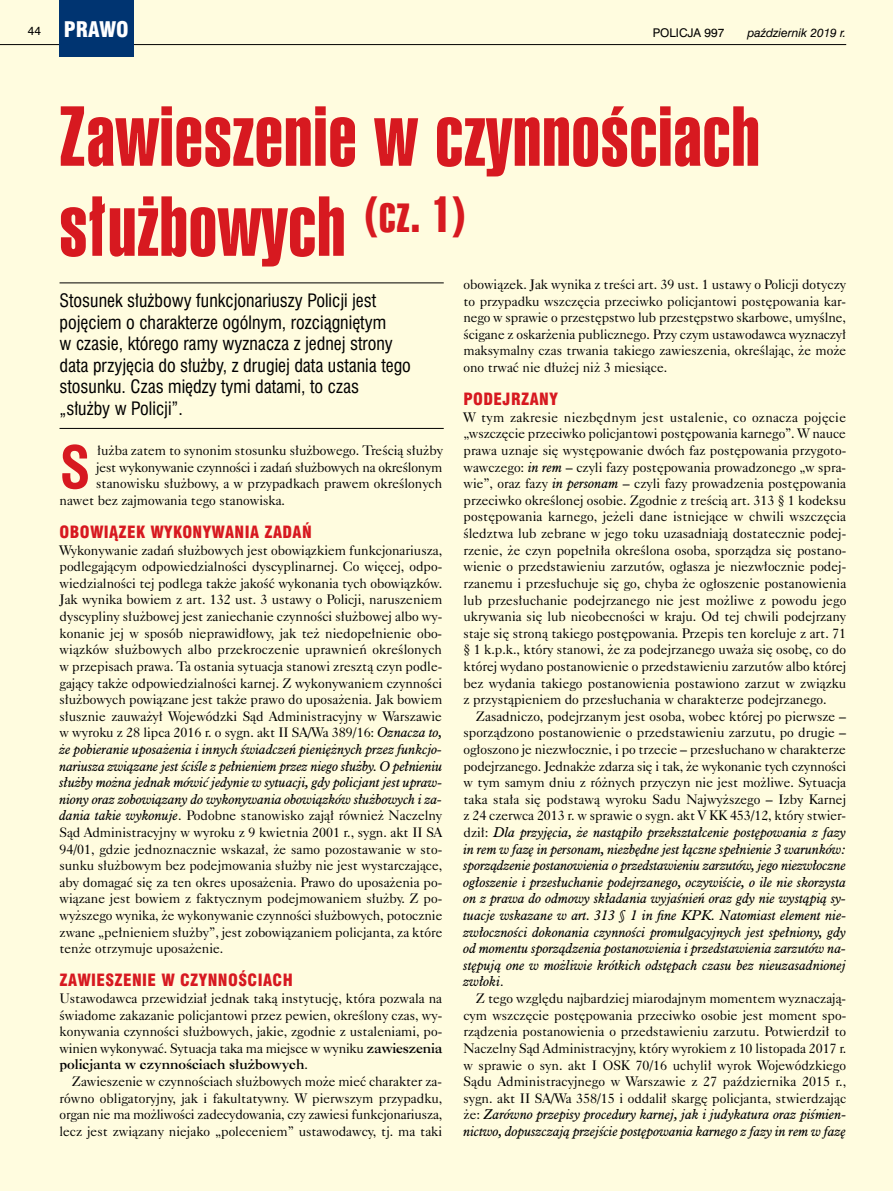
<style>
.page{position:relative;width:893px;height:1191px;background:#fffcdf}
.page>*{position:absolute;margin:0;border:0;box-sizing:border-box;transform-origin:0 0}
.t1{font:82.5px/90px "Swis 911 X Cm EU";letter-spacing:.015em;color:#d71920}
.t2{font:700 57px "Swis 721 Cn EU";color:#d71920}
.t3{font:21px "Swis 721 Blk Cn EU";color:#fff}
.t4{font:18px/21.6px "Swis 721 Cn EU";color:#000}
.t5{font:16.5px "Swis 721 Blk Cn EU";letter-spacing:.025em;color:#d71920}
.t6{font:13.8px/16.6px "Caslon 540 EU";color:#000;text-align:justify}
.t7{font:italic 13.8px/16.6px "Aldine 721 EU";letter-spacing:-.005em;color:#000;text-align:justify}
.t8{font:13.8px "Caslon Bd EU";color:#000}
.t9{font:12px "Swis 721 EU Italic";color:#000}
.t10{font:12px "Swis 721 EU Normal";color:#000}
.s1{font-family:"Swis 721 EU Normal";font-size:12px;color:#000}
.s2{font-family:"Aldine 721 EU";font-style:italic}
.s3{font-family:"Caslon 540 EU";font-style:normal}
.s4{font-family:"Caslon Bd EU"}
.s5{font-family:"Caslon 540 EU"}
</style>
<div class="page">
<hr style="left:0;top:44px;width:846px;height:1px;background:#000">
<div style="left:60px;top:0;width:74px;height:57px;background:#003471"></div>
<hr style="left:60px;top:283px;width:384px;height:1px;background:#000">
<hr style="left:60px;top:428px;width:384px;height:1px;background:#000">
<h3 class="t3" style="left:28px;top:16px;width:102px"><span class="s1">44</span> PRAWO</h3>
<p class="t10" style="left:653px;top:25px;width:73px">POLICJA 997</p>
<p class="t9" style="left:747px;top:25px;width:100px">październik 2019 r.</p>
<h1 class="t1" style="left:60px;top:96px;width:702px">Zawieszenie w czynnościach służbowych <sup>(cz.</sup> <sup>1)</sup></h1>
<p class="t6" style="left:463px;top:276px;width:384px">obowiązek. Jak wynika z treści art. 39 ust. 1 ustawy o Policji dotyczy to przypadku wszczęcia przeciwko policjantowi postępowania kar&shy;nego w sprawie o przestępstwo lub przestępstwo skarbowe, umyślne, ścigane z oskarżenia publicznego. Przy czym ustawodawca wyznaczył maksymalny czas trwania takiego zawieszenia, określając, że może ono trwać nie dłużej niż 3 miesiące.</p>
<p class="t5" style="left:463px;top:389px;width:96px">PODEJRZANY</p>
<p class="t6" style="left:463px;top:409px;width:384px">W tym zakresie niezbędnym jest ustalenie, co oznacza pojęcie „wszczęcie przeciwko policjantowi postępowania karnego”. W nauce prawa uznaje się występowanie dwóch faz postępowania przygoto&shy;wawczego: <span class="s2">in rem</span> – czyli fazy postępowania prowadzonego „w spra&shy;wie”, oraz fazy <span class="s2">in personam</span> – czyli fazy prowadzenia postępowania przeciwko określonej osobie. Zgodnie z treścią art. 313 § 1 kodeksu postępowania karnego, jeżeli dane istniejące w chwili wszczęcia śledztwa lub zebrane w jego toku uzasadniają dostatecznie podej&shy;rzenie, że czyn popełniła określona osoba, sporządza się postano&shy;wienie o przedstawieniu zarzutów, ogłasza je niezwłocznie podej&shy;rzanemu i przesłuchuje się go, chyba że ogłoszenie postanowienia lub przesłuchanie podejrzanego nie jest możliwe z powodu jego ukrywania się lub nieobecności w kraju. Od tej chwili podejrzany staje się stroną takiego postępowania. Przepis ten koreluje z art. 71 § 1 k.p.k., który stanowi, że za podejrzanego uważa się osobę, co do której wydano postanowienie o przedstawieniu zarzutów albo której bez wydania takiego postanowienia postawiono zarzut w związku z przystąpieniem do przesłuchania w charakterze podejrzanego.</p>
<p class="t6" style="left:463px;top:707px;width:384px;text-indent:13px">Zasadniczo, podejrzanym jest osoba, wobec której po pierwsze – sporządzono postanowienie o przedstawieniu zarzutu, po drugie – ogłoszono je niezwłocznie, i po trzecie – przesłuchano w charakterze podejrzanego. Jednakże zdarza się i tak, że wykonanie tych czynności w tym samym dniu z różnych przyczyn nie jest możliwe. Sytuacja taka stała się podstawą wyroku Sadu Najwyższego – Izby Karnej z 24 czerwca 2013 r. w sprawie o sygn. akt V KK 453/12, który stwier-</p>
<p class="t7" style="left:463px;top:824px;width:384px"><span class="s3">dził:</span> Dla przyjęcia, że nastąpiło przekształcenie postępowania z fazy in rem w fazę in personam, niezbędne jest łączne spełnienie 3 warunków: sporządzenie postanowienia o przedstawieniu zarzutów, jego niezwłoczne ogłoszenie i przesłuchanie podejrzanego, oczywiście, o ile nie skorzysta on z prawa do odmowy składania wyjaśnień oraz gdy nie wystąpią sy&shy;tuacje wskazane w art. 313 § 1 in fine KPK. Natomiast element nie&shy;zwłoczności dokonania czynności promulgacyjnych jest spełniony, gdy od momentu sporządzenia postanowienia i przedstawienia zarzutów na&shy;stępują one w możliwie krótkich odstępach czasu bez nieuzasadnionej zwłoki<span class="s3">.</span></p>
<p class="t6" style="left:463px;top:990px;width:384px;text-indent:13px">Z tego względu najbardziej miarodajnym momentem wyznaczają&shy;cym wszczęcie postępowania przeciwko osobie jest moment spo&shy;rządzenia postanowienia o przedstawieniu zarzutu. Potwierdził to Naczelny Sąd Administracyjny, który wyrokiem z 10 listopada 2017 r. w sprawie o syn. akt I OSK 70/16 uchylił wyrok Wojewódzkiego Sądu Administracyjnego w Warszawie z 27 października 2015 r., sygn. akt II SA/Wa 358/15 i oddalił skargę policjanta, stwierdzając</p>
<p class="t7" style="left:463px;top:1106px;width:384px"><span class="s3">że:</span> Zarówno przepisy procedury karnej, jak i judykatura oraz piśmien&shy;nictwo, dopuszczają przejście postępowania karnego z fazy in rem w fazę</p>
<p class="t4" style="left:60px;top:289px;width:353px">Stosunek służbowy funkcjonariuszy Policji jest pojęciem o charakterze ogólnym, rozciągniętym<br>w czasie, którego ramy wyznacza z jednej strony data przyjęcia do służby, z drugiej data ustania tego stosunku. Czas między tymi datami, to czas „służby w Policji”.</p>
<h2 class="t2" style="left:60px;top:433px;width:33px">S</h2>
<p class="t6" style="left:97px;top:442px;width:347px">łużba zatem to synonim stosunku służbowego. Treścią służby</p>
<p class="t6" style="left:96px;top:458px;width:348px">jest wykonywanie czynności i zadań służbowych na określonym</p>
<p class="t6" style="left:96px;top:475px;width:347px">stanowisku służbowy, a w przypadkach prawem określonych</p>
<p class="t6" style="left:60px;top:492px;width:227px">nawet bez zajmowania tego stanowiska.</p>
<p class="t5" style="left:60px;top:522px;width:254px">OBOWIĄZEK WYKONYWANIA ZADAŃ</p>
<p class="t6" style="left:60px;top:541px;width:384px">Wykonywanie zadań służbowych jest obowiązkiem funkcjonariusza, podlegającym odpowiedzialności dyscyplinarnej. Co więcej, odpo&shy;wiedzialności tej podlega także jakość wykonania tych obowiązków.<br>Jak wynika bowiem z art. 132 ust. 3 ustawy o Policji, naruszeniem dyscypliny służbowej jest zaniechanie czynności służbowej albo wy&shy;konanie jej w sposób nieprawidłowy, jak też niedopełnienie obo&shy;wiązków służbowych albo przekroczenie uprawnień określonych w przepisach prawa. Ta ostania sytuacja stanowi zresztą czyn podle&shy;gający także odpowiedzialności karnej. Z wykonywaniem czynności służbowych powiązane jest także prawo do uposażenia. Jak bowiem słusznie zauważył Wojewódzki Sąd Administracyjny w Warszawie w wyroku z 28 lipca 2016 r. o sygn. akt II SA/Wa 389/16: <span class="s2">Oznacza to,</span></p>
<p class="t7" style="left:60px;top:741px;width:384px">że pobieranie uposażenia i innych świadczeń pieniężnych przez funkcjo&shy;nariusza związane jest ściśle z pełnieniem przez niego służby. O pełnieniu służby można jednak mówić jedynie w sytuacji, gdy policjant jest upraw&shy;niony oraz zobowiązany do wykonywania obowiązków służbowych i za-</p>
<p class="t6" style="left:60px;top:807px;width:384px"><span class="s2">dania takie wykonuje</span>. Podobne stanowisko zajął również Naczelny Sąd Administracyjny w wyroku z 9 kwietnia 2001 r., sygn. akt II SA 94/01, gdzie jednoznacznie wskazał, że samo pozostawanie w sto&shy;sunku służbowym bez podejmowania służby nie jest wystarczające, aby domagać się za ten okres uposażenia. Prawo do uposażenia po&shy;wiązane jest bowiem z faktycznym podejmowaniem służby. Z po&shy;wyższego wynika, że wykonywanie czynności służbowych, potocznie zwane „pełnieniem służby”, jest zobowiązaniem policjanta, za które tenże otrzymuje uposażenie.</p>
<p class="t5" style="left:60px;top:970px;width:235px">ZAWIESZENIE W CZYNNOŚCIACH</p>
<p class="t6" style="left:60px;top:990px;width:384px">Ustawodawca przewidział jednak taką instytucję, która pozwala na świadome zakazanie policjantowi przez pewien, określony czas, wy&shy;konywania czynności służbowych, jakie, zgodnie z ustaleniami, po&shy;winien wykonywać. Sytuacja taka ma miejsce w wyniku <span class="s4">zawieszenia</span></p>
<p class="t8" style="left:60px;top:1055px;width:250px">policjanta w czynnościach służbowych<span class="s5">.</span></p>
<p class="t6" style="left:60px;top:1073px;width:384px;text-indent:13px">Zawieszenie w czynnościach służbowych może mieć charakter za&shy;równo obligatoryjny, jak i fakultatywny. W pierwszym przypadku, organ nie ma możliwości zadecydowania, czy zawiesi funkcjonariusza, lecz jest związany niejako „poleceniem” ustawodawcy, tj. ma taki</p>
</div>
